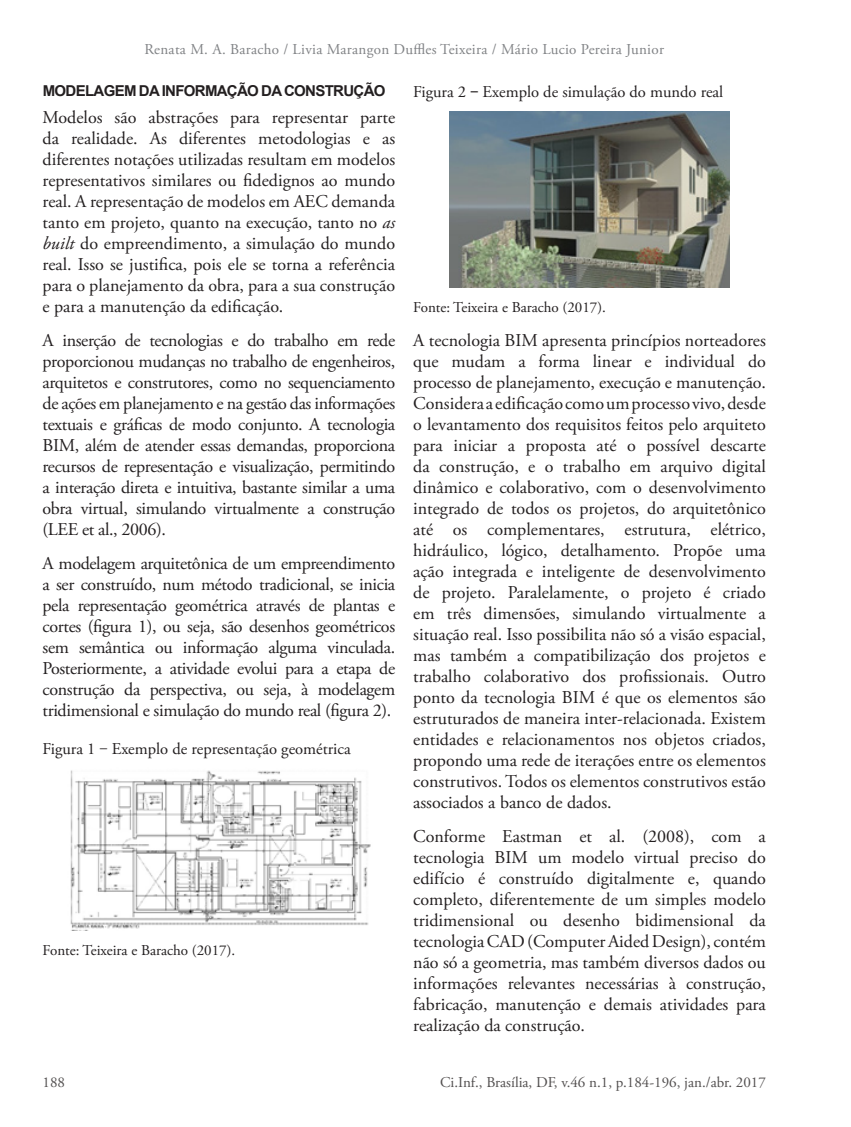
<style>
.page{position:relative;width:851px;height:1127px;background:#fff}
.page>*{position:absolute;margin:0;border:0;box-sizing:border-box;transform-origin:0 0}
.Corpo_de_Texto{font:18px/21px "Adobe Garamond Pro";color:#231f20;text-align:justify}
.Ci_Inf__Título_image{font:16.5px "Adobe Garamond Pro";color:#231f20}
.t1{font:15px "Adobe Garamond Pro";letter-spacing:.02em;color:#808285}
.Fonte{font:15px "Adobe Garamond Pro";color:#231f20}
.t2{font:15px "Adobe Garamond Pro";color:#524f4f}
.Ci_Inf__Seção_de_art{font:700 15px "Arial";letter-spacing:-.045em;color:#231f20}
.s1{font-style:italic}
.s2{font-weight:700}
</style>
<div class="page">
<img style="left:70px;top:770px;width:301px;height:160px">
<img style="left:449px;top:111px;width:280px;height:176px">
<p class="t1" style="left:144px;top:40px;width:521px">Renata M. A. Baracho / Livia Marangon Duffles Teixeira / Mário Lucio Pereira Junior</p>
<p class="Ci_Inf__Seção_de_art" style="left:43px;top:80px;width:344px">MODELAGEM DA INFORMAÇÃO DA CONSTRUÇÃO</p>
<p class="Corpo_de_Texto" style="left:43px;top:108px;width:354px">Modelos são abstrações para representar parte da realidade. As diferentes metodologias e as diferentes notações utilizadas resultam em modelos representativos similares ou fidedignos ao mundo real. A representação de modelos em AEC demanda tanto em projeto, quanto na execução, tanto no <span class="s1">as built</span> do empreendimento, a simulação do mundo real. Isso se justifica, pois ele se torna a referência para o planejamento da obra, para a sua construção e para a manutenção da edificação.</p>
<p class="Corpo_de_Texto" style="left:43px;top:331px;width:354px">A inserção de tecnologias e do trabalho em rede proporcionou mudanças no trabalho de engenheiros, arquitetos e construtores, como no sequenciamento de ações em planejamento e na gestão das informações textuais e gráficas de modo conjunto. A tecnologia BIM, além de atender essas demandas, proporciona recursos de representação e visualização, permitindo a interação direta e intuitiva, bastante similar a uma obra virtual, simulando virtualmente a construção (LEE et al., 2006).</p>
<p class="Corpo_de_Texto" style="left:43px;top:553px;width:354px">A modelagem arquitetônica de um empreendimento a ser construído, num método tradicional, se inicia pela representação geométrica através de plantas e cortes (figura 1), ou seja, são desenhos geométricos sem semântica ou informação alguma vinculada.<br>Posteriormente, a atividade evolui para a etapa de construção da perspectiva, ou seja, à modelagem tridimensional e simulação do mundo real (figura 2).</p>
<p class="Ci_Inf__Título_image" style="left:43px;top:738px;width:310px">Figura 1 ‒ Exemplo de representação geométrica</p>
<p class="Ci_Inf__Título_image" style="left:413px;top:82px;width:311px">Figura 2 <span class="s2">‒</span> Exemplo de simulação do mundo real</p>
<p class="Fonte" style="left:413px;top:298px;width:194px">Fonte: Teixeira e Baracho (2017).</p>
<p class="Corpo_de_Texto" style="left:413px;top:330px;width:354px">A tecnologia BIM apresenta princípios norteadores que mudam a forma linear e individual do processo de planejamento, execução e manutenção.<br>Considera a edificação como um processo vivo, desde o levantamento dos requisitos feitos pelo arquiteto para iniciar a proposta até o possível descarte da construção, e o trabalho em arquivo digital dinâmico e colaborativo, com o desenvolvimento integrado de todos os projetos, do arquitetônico até os complementares, estrutura, elétrico, hidráulico, lógico, detalhamento. Propõe uma ação integrada e inteligente de desenvolvimento de projeto. Paralelamente, o projeto é criado em três dimensões, simulando virtualmente a situação real. Isso possibilita não só a visão espacial, mas também a compatibilização dos projetos e trabalho colaborativo dos profissionais. Outro ponto da tecnologia BIM é que os elementos são estruturados de maneira inter-relacionada. Existem entidades e relacionamentos nos objetos criados, propondo uma rede de iterações entre os elementos construtivos. Todos os elementos construtivos estão associados a banco de dados.</p>
<p class="Corpo_de_Texto" style="left:413px;top:826px;width:354px">Conforme Eastman et al. (2008), com a tecnologia BIM um modelo virtual preciso do edifício é construído digitalmente e, quando completo, diferentemente de um simples modelo tridimensional ou desenho bidimensional da tecnologia CAD (Computer Aided Design), contém não só a geometria, mas também diversos dados ou informações relevantes necessárias à construção, fabricação, manutenção e demais atividades para realização da construção.</p>
<p class="Fonte" style="left:43px;top:941px;width:194px">Fonte: Teixeira e Baracho (2017).</p>
<p class="t2" style="left:43px;top:1073px;width:24px">188</p>
<p class="t2" style="left:440px;top:1073px;width:327px">Ci.Inf., Brasília, DF, v.46 n.1, p.184-196, jan./abr. 2017</p>
</div>
